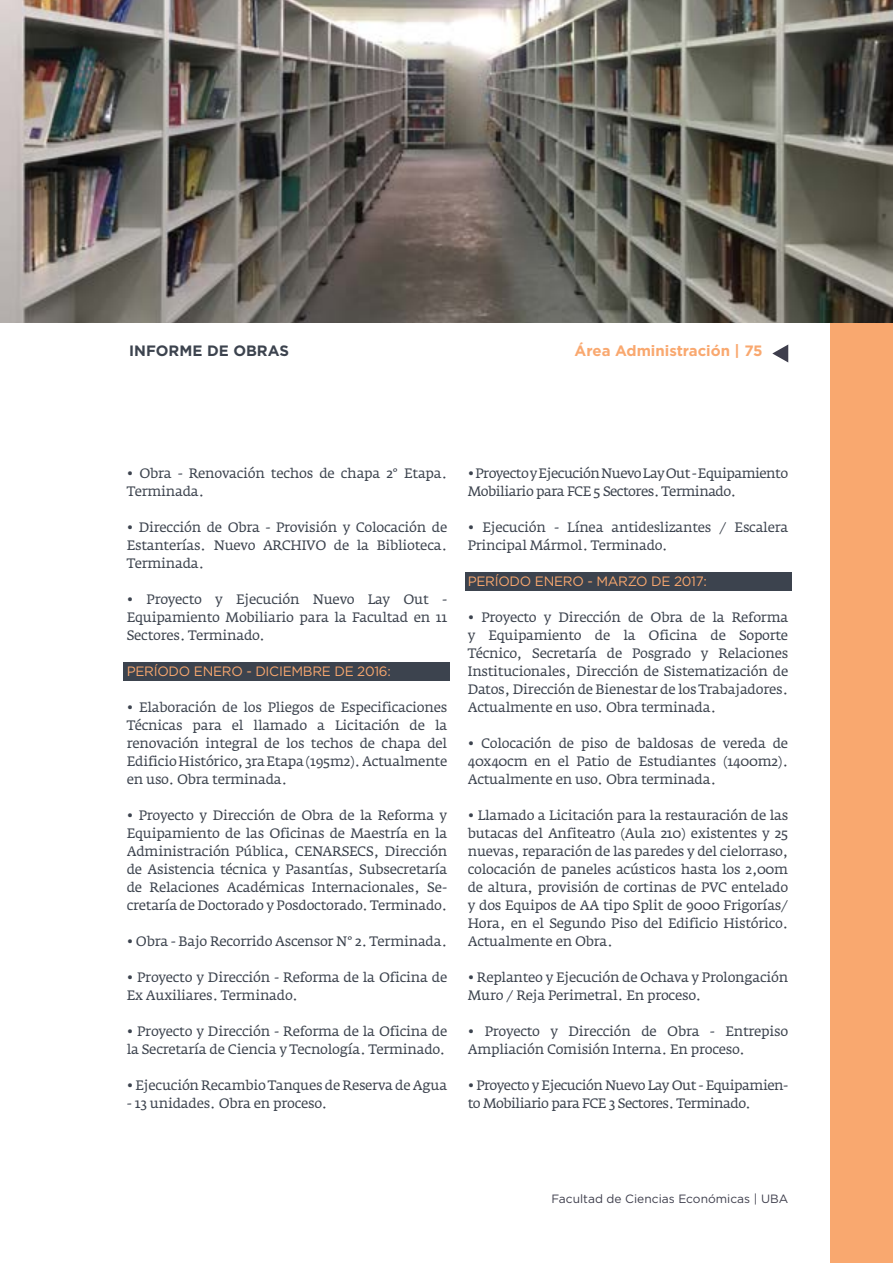
<style>
.page{position:relative;width:893px;height:1263px;background:#fff}
.page>*{position:absolute;margin:0;border:0;box-sizing:border-box;transform-origin:0 0}
.t1{font:700 15px "Gotham";color:#f9a86f}
.t2{font:700 15px "Gotham";color:#3c434e}
.t3{font:13.5px/18px "Fedra Serif A";letter-spacing:-.02em;color:#3c434e;text-align:justify}
.t4{font:13.5px/18px "Fedra Serif A";letter-spacing:-.04em;color:#3c434e}
.t5{font:13.5px "Gotham";letter-spacing:-.02em;color:#f9a86f}
.t6{font:12px "Gotham";color:#3e3e4c}
</style>
<div class="page">
<div style="left:831px;top:2px;width:62px;height:1261px;background:#f9a86f"></div>
<svg style="left:772px;top:344px;width:16px;height:18px"></svg>
<div style="left:465px;top:572px;width:326px;height:19px;background:#3c434e"></div>
<div style="left:123px;top:662px;width:327px;height:18px;background:#3c434e"></div>
<img style="left:0;top:0;width:893px;height:323px">
<p class="t2" style="left:129px;top:341px;width:161px">INFORME DE OBRAS</p>
<p class="t1" style="left:575px;top:341px;width:190px">Área Administración | 75</p>
<p class="t3" style="left:127px;top:464px;width:322px">• Obra - Renovación techos de chapa 2° Etapa.<br>Terminada.</p>
<p class="t3" style="left:127px;top:518px;width:322px">• Dirección de Obra - Provisión y Colocación de Estanterías. Nuevo ARCHIVO de la Biblioteca.<br>Terminada.</p>
<p class="t3" style="left:127px;top:590px;width:322px">• Proyecto y Ejecución Nuevo Lay Out - Equipamiento Mobiliario para la Facultad en 11<br>Sectores. Terminado.</p>
<p class="t5" style="left:127px;top:663px;width:266px">PERÍODO ENERO - DICIEMBRE DE 2016:</p>
<p class="t3" style="left:127px;top:698px;width:322px">• Elaboración de los Pliegos de Especificaciones Técnicas para el llamado a Licitación de la renovación integral de los techos de chapa del Edificio Histórico, 3ra Etapa (195m2). Actualmente en uso. Obra terminada.</p>
<p class="t3" style="left:127px;top:806px;width:322px">• Proyecto y Dirección de Obra de la Reforma y Equipamiento de las Oficinas de Maestría en la Administración Pública, CENARSECS, Dirección de Asistencia técnica y Pasantías, Subsecretaría de Relaciones Académicas Internacionales, Se&shy;cretaría de Doctorado y Posdoctorado. Terminado.</p>
<p class="t3" style="left:127px;top:932px;width:322px">• Obra - Bajo Recorrido Ascensor N° 2. Terminada.</p>
<p class="t3" style="left:127px;top:968px;width:322px">• Proyecto y Dirección - Reforma de la Oficina de<br>Ex Auxiliares. Terminado.</p>
<p class="t3" style="left:127px;top:1022px;width:322px">• Proyecto y Dirección - Reforma de la Oficina de la Secretaría de Ciencia y Tecnología. Terminado.</p>
<p class="t3" style="left:127px;top:1076px;width:322px">• Ejecución Recambio Tanques de Reserva de Agua</p>
<p class="t3" style="left:127px;top:1094px;width:202px">- 13 unidades. Obra en proceso.</p>
<p class="t4" style="left:468px;top:464px;width:322px">• Proyecto y Ejecución Nuevo Lay Out - Equipamiento<br>Mobiliario para FCE 5 Sectores. Terminado.</p>
<p class="t3" style="left:468px;top:518px;width:322px">• Ejecución - Línea antideslizantes / Escalera<br>Principal Mármol. Terminado.</p>
<p class="t5" style="left:468px;top:573px;width:241px">PERÍODO ENERO - MARZO DE 2017:</p>
<p class="t3" style="left:468px;top:608px;width:322px">• Proyecto y Dirección de Obra de la Reforma y Equipamiento de la Oficina de Soporte Técnico, Secretaría de Posgrado y Relaciones Institucionales, Dirección de Sistematización de Datos, Dirección de Bienestar de los Trabajadores.<br>Actualmente en uso. Obra terminada.</p>
<p class="t3" style="left:468px;top:734px;width:322px">• Colocación de piso de baldosas de vereda de 40x40cm en el Patio de Estudiantes (1400m2).<br>Actualmente en uso. Obra terminada.</p>
<p class="t3" style="left:468px;top:806px;width:322px">• Llamado a Licitación para la restauración de las butacas del Anfiteatro (Aula 210) existentes y 25 nuevas, reparación de las paredes y del cielorraso, colocación de paneles acústicos hasta los 2,00m de altura, provisión de cortinas de PVC entelado y dos Equipos de AA tipo Split de 9000 Frigorías/ Hora, en el Segundo Piso del Edificio Histórico.<br>Actualmente en Obra.</p>
<p class="t3" style="left:468px;top:968px;width:322px">• Replanteo y Ejecución de Ochava y Prolongación<br>Muro / Reja Perimetral. En proceso.</p>
<p class="t3" style="left:468px;top:1022px;width:322px">• Proyecto y Dirección de Obra - Entrepiso<br>Ampliación Comisión Interna. En proceso.</p>
<p class="t4" style="left:468px;top:1076px;width:322px">• Proyecto y Ejecución Nuevo Lay Out - Equipamien&shy;to Mobiliario para FCE 3 Sectores. Terminado.</p>
<p class="t6" style="left:551px;top:1191px;width:238px">Facultad de Ciencias Económicas | UBA</p>
</div>
